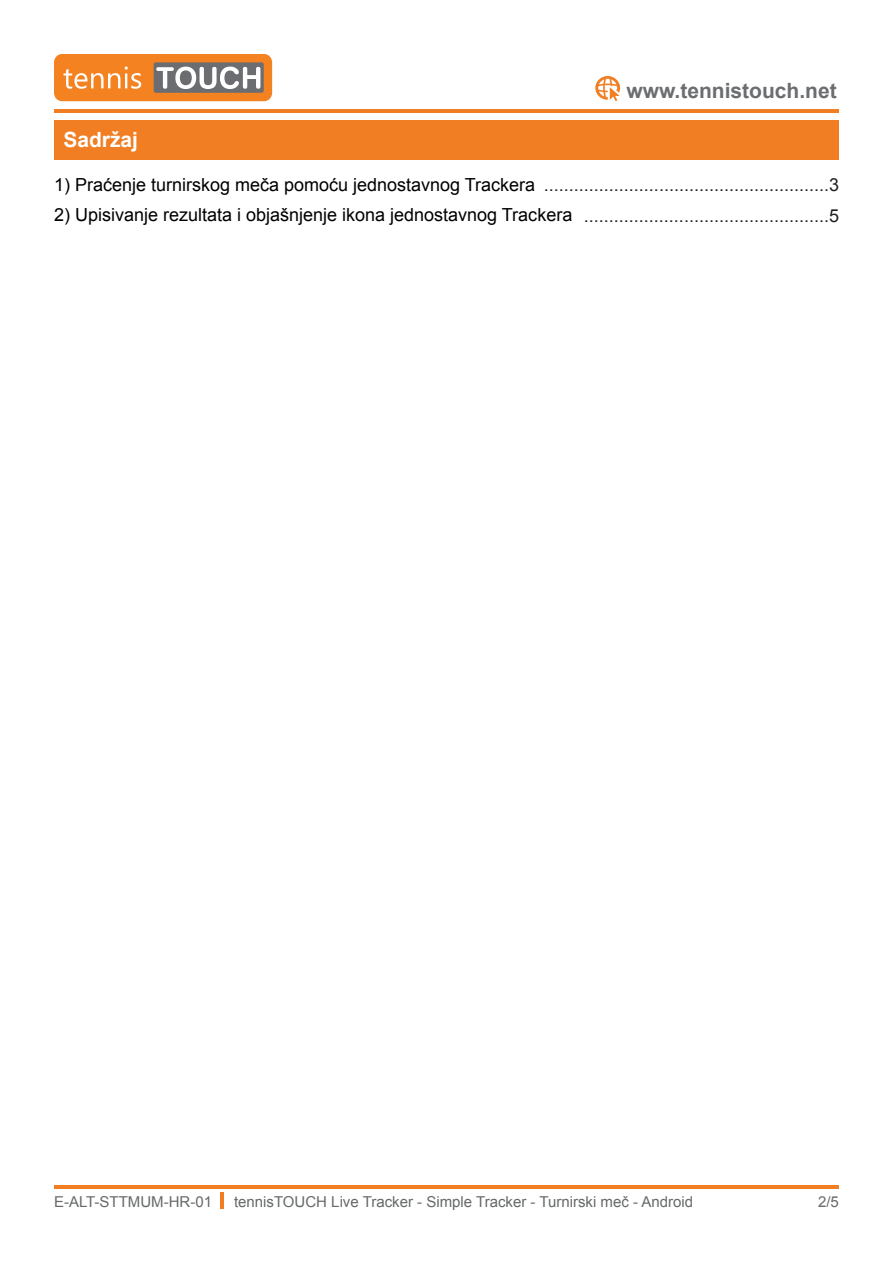
<style>
.page{position:relative;width:893px;height:1263px;background:#fff}
.page>*{position:absolute;margin:0;border:0;box-sizing:border-box;transform-origin:0 0}
.t1{font:700 21px "Arial";color:#6c6d70}
.t2{font:700 21px "Arial";color:#fff}
.Naslov{font:18px "Arial";color:#000}
.t3{font:18px "Arial";color:#231f20}
.t4{font:15px "Arial";color:#666969}
.t5{font:15px "Arial";color:#676a6a}
</style>
<div class="page">
<hr style="left:54px;top:110px;width:785px;height:3px;background:#f17e22">
<div style="left:54px;top:54px;width:218px;height:47px;background:#f58220;border-radius:8px"></div>
<div style="left:154px;top:62px;width:110px;height:31px;background:#6c6d70;border-radius:2px"></div>
<svg style="left:156px;top:67px;width:104px;height:22px"></svg>
<svg style="left:64px;top:67px;width:77px;height:22px"></svg>
<svg style="left:595px;top:76px;width:25px;height:25px"></svg>
<hr style="left:54px;top:1186px;width:785px;height:3px;background:#f17e22">
<hr style="left:221px;top:1192px;width:3px;height:17px;background:#f17e22">
<div style="left:54px;top:120px;width:785px;height:39px;background:#f17e22"></div>
<p class="t1" style="left:626px;top:77px;width:212px">www.tennistouch.net</p>
<p class="t2" style="left:63px;top:125px;width:76px">Sadržaj</p>
<p class="Naslov" style="left:54px;top:173px;width:483px">1) Praćenje turnirskog meča pomoću jednostavnog Trackera</p>
<p class="Naslov" style="left:54px;top:203px;width:520px">2) Upisivanje rezultata i objašnjenje ikona jednostavnog Trackera</p>
<p class="t3" style="left:544px;top:173px;width:297px">.........................................................3</p>
<p class="t3" style="left:584px;top:204px;width:257px">.................................................5</p>
<p class="t4" style="left:54px;top:1192px;width:160px">E-ALT-STTMUM-HR-01</p>
<p class="t4" style="left:234px;top:1192px;width:461px">tennisTOUCH Live Tracker - Simple Tracker - Turnirski meč - Android</p>
<p class="t5" style="left:818px;top:1192px;width:22px">2/5</p>
</div>
